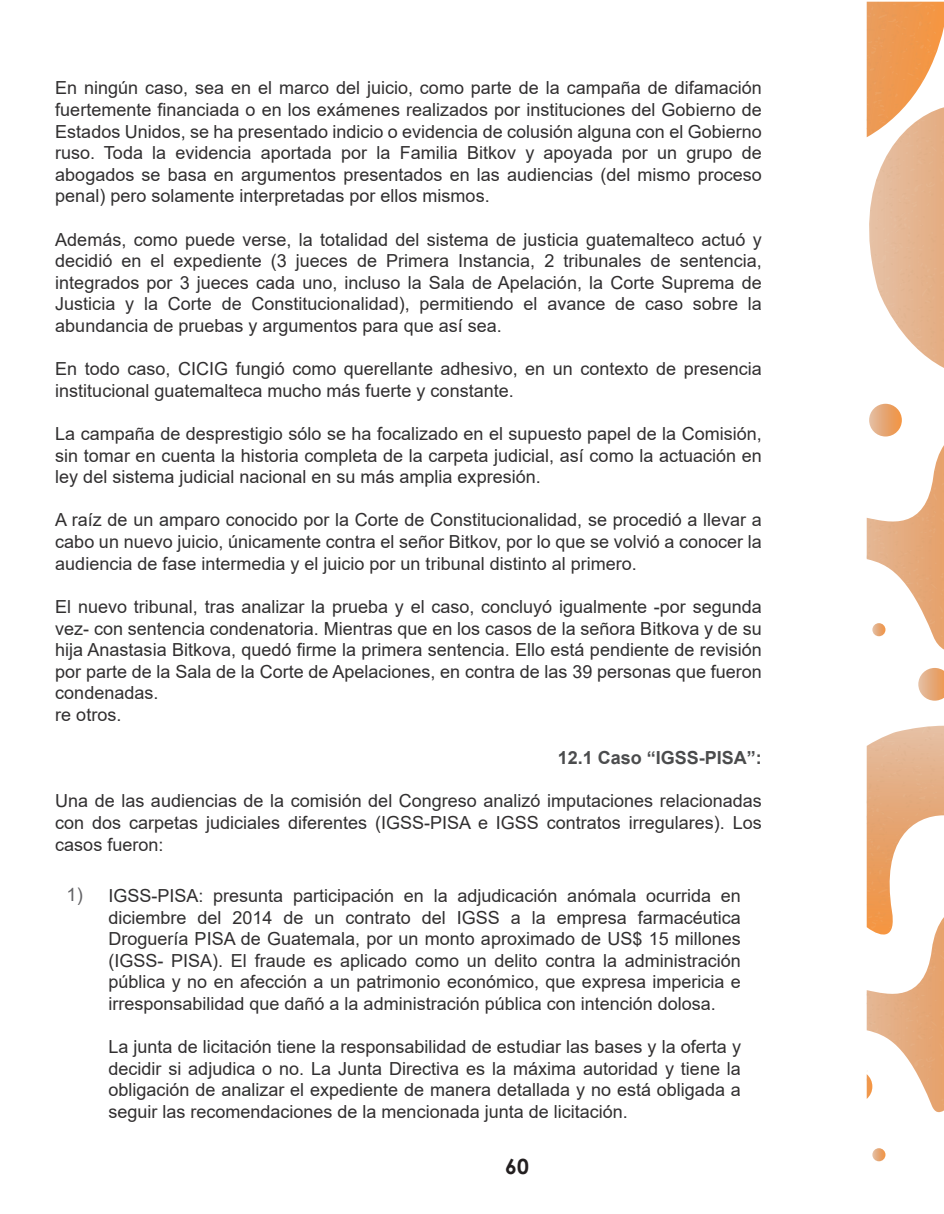
<style>
.page{position:relative;width:944px;height:1214px;background:#fff}
.page>*{position:absolute;margin:0;border:0;box-sizing:border-box;transform-origin:0 0}
.t1{font:700 21px "Century Gothic";color:#231f20}
.t2{font:18.3px "Arial";color:#636366}
.t3{font:18px/21.6px "Arial";color:#312f30;text-align:justify}
.t4{font:700 18px "Arial";color:#4b4c4d}
</style>
<div class="page">
<svg style="left:918px;top:668px;width:26px;height:32px"></svg>
<div style="left:869px;top:404px;width:32px;height:32px;background:linear-gradient(to right,#e1bda5,#ee9344);border-radius:16px"></div>
<svg style="left:866px;top:2px;width:78px;height:366px"></svg>
<svg style="left:866px;top:725px;width:78px;height:437px"></svg>
<svg style="left:866px;top:431px;width:78px;height:219px"></svg>
<p class="t3" style="left:55px;top:77px;width:708px">En ningún caso, sea en el marco del juicio, como parte de la campaña de difamación fuertemente financiada o en los exámenes realizados por instituciones del Gobierno de Estados Unidos, se ha presentado indicio o evidencia de colusión alguna con el Gobierno ruso. Toda la evidencia aportada por la Familia Bitkov y apoyada por un grupo de abogados se basa en argumentos presentados en las audiencias (del mismo proceso penal) pero solamente interpretadas por ellos mismos.</p>
<p class="t3" style="left:55px;top:228px;width:708px">Además, como puede verse, la totalidad del sistema de justicia guatemalteco actuó y decidió en el expediente (3 jueces de Primera Instancia, 2 tribunales de sentencia, integrados por 3 jueces cada uno, incluso la Sala de Apelación, la Corte Suprema de Justicia y la Corte de Constitucionalidad), permitiendo el avance de caso sobre la abundancia de pruebas y argumentos para que así sea.</p>
<p class="t3" style="left:55px;top:358px;width:708px">En todo caso, CICIG fungió como querellante adhesivo, en un contexto de presencia institucional guatemalteca mucho más fuerte y constante.</p>
<p class="t3" style="left:55px;top:423px;width:708px">La campaña de desprestigio sólo se ha focalizado en el supuesto papel de la Comisión, sin tomar en cuenta la historia completa de la carpeta judicial, así como la actuación en ley del sistema judicial nacional en su más amplia expresión.</p>
<p class="t3" style="left:55px;top:509px;width:708px">A raíz de un amparo conocido por la Corte de Constitucionalidad, se procedió a llevar a cabo un nuevo juicio, únicamente contra el señor Bitkov, por lo que se volvió a conocer la audiencia de fase intermedia y el juicio por un tribunal distinto al primero.</p>
<p class="t3" style="left:55px;top:595px;width:708px;text-align:left">El nuevo tribunal, tras analizar la prueba y el caso, concluyó igualmente -por segunda vez- con sentencia condenatoria. Mientras que en los casos de la señora Bitkova y de su hija Anastasia Bitkova, quedó firme la primera sentencia. Ello está pendiente de revisión por parte de la Sala de la Corte de Apelaciones, en contra de las 39 personas que fueron condenadas.<br>re otros.</p>
<p class="t4" style="left:557px;top:745px;width:206px">12.1 Caso “IGSS-PISA”:</p>
<p class="t3" style="left:55px;top:790px;width:708px">Una de las audiencias de la comisión del Congreso analizó imputaciones relacionadas con dos carpetas judiciales diferentes (IGSS-PISA e IGSS contratos irregulares). Los casos fueron:</p>
<p class="t3" style="left:108px;top:884px;width:634px">IGSS-PISA: presunta participación en la adjudicación anómala ocurrida en diciembre del 2014 de un contrato del IGSS a la empresa farmacéutica Droguería PISA de Guatemala, por un monto aproximado de US$ 15 millones (IGSS- PISA). El fraude es aplicado como un delito contra la administración pública y no en afección a un patrimonio económico, que expresa impericia e irresponsabilidad que dañó a la administración pública con intención dolosa.</p>
<p class="t3" style="left:108px;top:1036px;width:634px">La junta de licitación tiene la responsabilidad de estudiar las bases y la oferta y decidir si adjudica o no. La Junta Directiva es la máxima autoridad y tiene la obligación de analizar el expediente de manera detallada y no está obligada a seguir las recomendaciones de la mencionada junta de licitación.</p>
<p class="t2" style="left:67px;top:882px;width:18px">1)</p>
<p class="t1" style="left:505px;top:1150px;width:25px">60</p>
</div>
